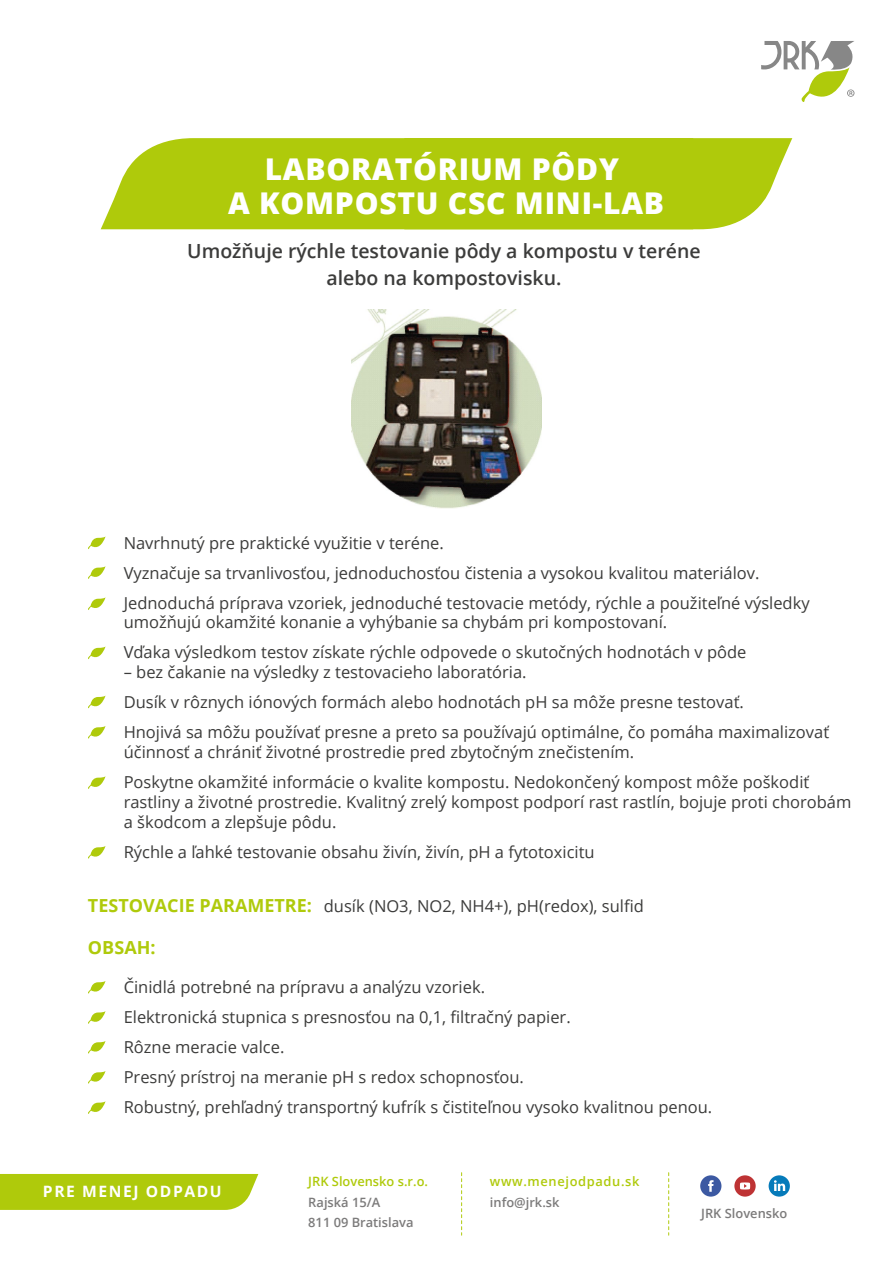
<style>
.page{position:relative;width:893px;height:1263px;background:#fff}
.page>*{position:absolute;margin:0;border:0;box-sizing:border-box;transform-origin:0 0}
.t1{font:800 30px/34.5px "Open Sans";letter-spacing:.025em;color:#fff;text-align:center}
.t2{font:600 19.5px/27px "Open Sans";color:#3c3c3b;text-align:center}
.t3{font:700 18px "Open Sans";color:#afca0b}
.t4{font:16.5px/30px "Open Sans";color:#3c3c3b}
.t5{font:700 15.6px "Open Sans";letter-spacing:.1em;color:#fff}
.t6{font:600 12.9px/20.2px "Open Sans";color:#7c7b7b}
.t7{font:600 12.9px "Open Sans";color:#afca0b}
.t8{font:600 12.9px "Open Sans";letter-spacing:.05em;color:#afca0b}
</style>
<div class="page">
<svg style="left:88px;top:536px;width:18px;height:13px"></svg>
<svg style="left:88px;top:566px;width:18px;height:13px"></svg>
<svg style="left:88px;top:597px;width:18px;height:13px"></svg>
<svg style="left:88px;top:646px;width:18px;height:13px"></svg>
<svg style="left:88px;top:695px;width:18px;height:14px"></svg>
<svg style="left:88px;top:726px;width:18px;height:13px"></svg>
<svg style="left:88px;top:776px;width:18px;height:13px"></svg>
<svg style="left:88px;top:846px;width:18px;height:13px"></svg>
<img style="left:352px;top:309px;width:189px;height:200px">
<svg style="left:88px;top:981px;width:18px;height:13px"></svg>
<svg style="left:88px;top:1011px;width:18px;height:13px"></svg>
<svg style="left:88px;top:1041px;width:18px;height:13px"></svg>
<svg style="left:88px;top:1071px;width:18px;height:13px"></svg>
<svg style="left:88px;top:1101px;width:18px;height:13px"></svg>
<div style="left:0;top:1174px;width:258px;height:36px;background:#afca0b"></div>
<svg style="left:668px;top:1173px;width:1px;height:62px"></svg>
<svg style="left:461px;top:1173px;width:1px;height:62px"></svg>
<svg style="left:700px;top:1175px;width:21px;height:21px"></svg>
<div style="left:734px;top:1175px;width:22px;height:21px;background:#be3334;border-radius:50%"></div>
<svg style="left:740px;top:1182px;width:10px;height:7px"></svg>
<svg style="left:769px;top:1175px;width:21px;height:21px"></svg>
<svg style="left:101px;top:138px;width:303px;height:91px;background:#b5ce1f"></svg>
<div style="left:404px;top:138px;width:388px;height:91px;background:#afca0b"></div>
<svg style="left:761px;top:41px;width:93px;height:61px"></svg>
<h1 class="t1" style="left:228px;top:150px;width:437px">LABORATÓRIUM PÔDY<br>A KOMPOSTU CSC MINI-LAB</h1>
<p class="t2" style="left:187px;top:237px;width:515px">Umožňuje rýchle testovanie pôdy a kompostu v teréne alebo na kompostovisku.</p>
<p class="t4" style="left:124px;top:527px;width:687px">Navrhnutý pre praktické využitie v teréne.<br>Vyznačuje sa trvanlivosťou, jednoduchosťou čistenia a vysokou kvalitou materiálov.<br>Jednoduchá príprava vzoriek, jednoduché testovacie metódy, rýchle a použiteľné výsledky</p>
<p class="t4" style="left:124px;top:607px;width:624px">umožňujú okamžité konanie a vyhýbanie sa chybám pri kompostovaní.<br>Vďaka výsledkom testov získate rýchle odpovede o skutočných hodnotách v pôde</p>
<p class="t4" style="left:124px;top:657px;width:707px">– bez čakanie na výsledky z testovacieho laboratória.<br>Dusík v rôznych iónových formách alebo hodnotách pH sa môže presne testovať.<br>Hnojivá sa môžu používať presne a preto sa používajú optimálne, čo pomáha maximalizovať</p>
<p class="t4" style="left:124px;top:736px;width:687px">účinnosť a chrániť životné prostredie pred zbytočným znečistením.<br>Poskytne okamžité informácie o kvalite kompostu. Nedokončený kompost môže poškodiť</p>
<p class="t4" style="left:124px;top:791px;width:729px;line-height:19.8px">rastliny a životné prostredie. Kvalitný zrelý kompost podporí rast rastlín, bojuje proti chorobám a škodcom a zlepšuje pôdu.</p>
<p class="t4" style="left:124px;top:836px;width:473px">Rýchle a ľahké testovanie obsahu živín, živín, pH a fytotoxicitu</p>
<p class="t3" style="left:88px;top:892px;width:226px">TESTOVACIE PARAMETRE:</p>
<p class="t3" style="left:88px;top:934px;width:69px">OBSAH:</p>
<p class="t4" style="left:324px;top:891px;width:322px">dusík (NO3, NO2, NH4+), pH(redox), sulfid</p>
<p class="t4" style="left:124px;top:971px;width:590px">Činidlá potrebné na prípravu a analýzu vzoriek.<br>Elektronická stupnica s presnosťou na 0,1, filtračný papier.<br>Rôzne meracie valce.<br>Presný prístroj na meranie pH s redox schopnosťou.<br>Robustný, prehľadný transportný kufrík s čistiteľnou vysoko kvalitnou penou.</p>
<p class="t5" style="left:43px;top:1181px;width:180px">PRE MENEJ ODPADU</p>
<p class="t8" style="left:490px;top:1172px;width:151px">www.menejodpadu.sk</p>
<p class="t7" style="left:308px;top:1173px;width:121px">JRK Slovensko s.r.o.</p>
<p class="t6" style="left:308px;top:1191px;width:107px">Rajská 15/A<br>811 09 Bratislava</p>
<p class="t6" style="left:490px;top:1191px;width:71px">info@jrk.sk</p>
<p class="t6" style="left:701px;top:1203px;width:88px">JRK Slovensko</p>
</div>
